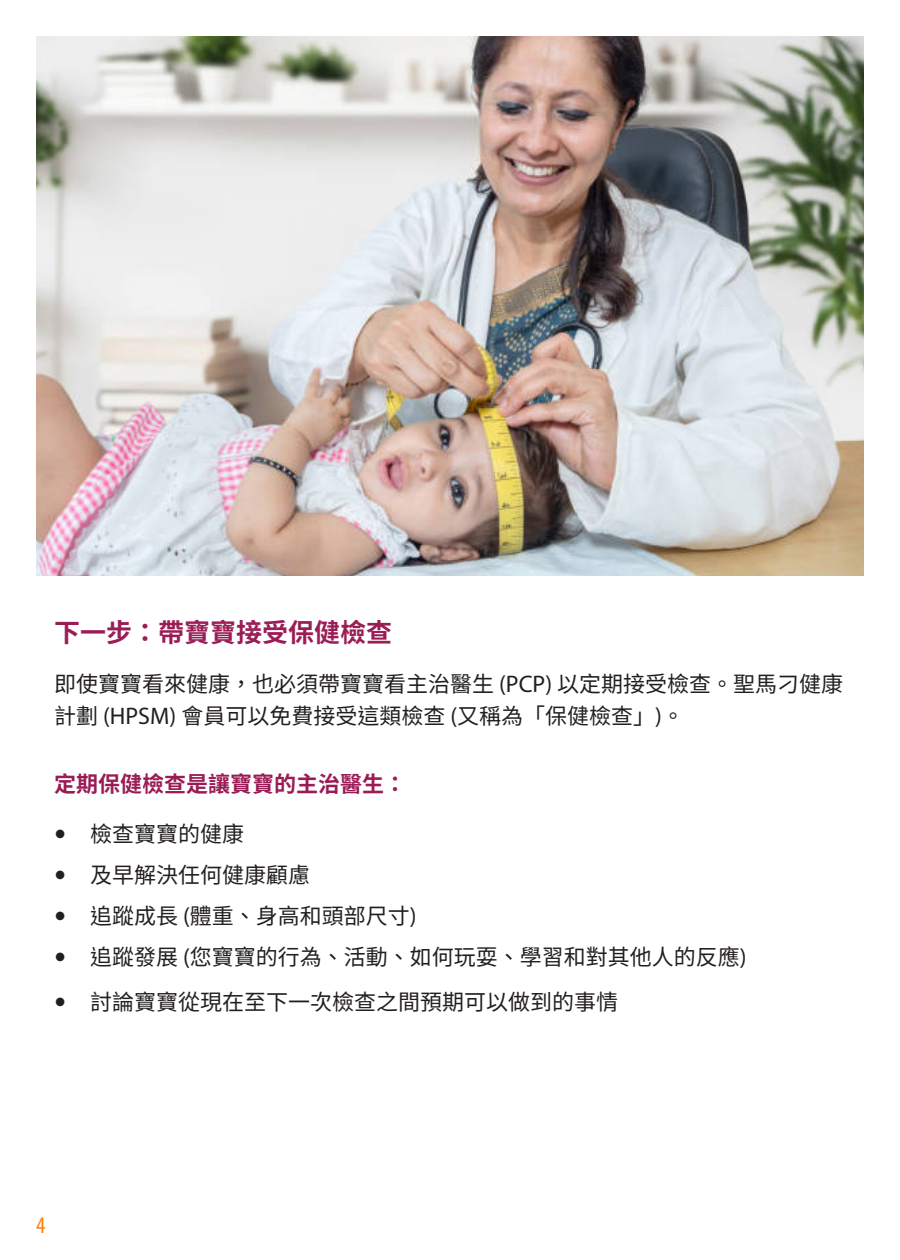
<style>
.page{position:relative;width:900px;height:1260px;background:#fff}
.page>*{position:absolute;margin:0;border:0;box-sizing:border-box;transform-origin:0 0}
.t1{font:700 26px "Noto Sans CJ Ktc";color:#9b1d56}
.t2{font:condensed 24px "Myriad Pro";color:#ff8000}
.t3{font:22px/32px "Noto Sans CJ Ktc";color:#231f20}
.Subtitle{font:700 22px "Noto Sans CJ Ktc";color:#9b1c55}
.s1{font-family:"Myriad Pro";font-size:24px}
</style>
<div class="page">
<img style="left:36px;top:36px;width:828px;height:540px">
<p class="t1" style="left:54px;top:618px;width:339px">下一步：帶寶寶接受保健檢查</p>
<p class="t3" style="left:54px;top:668px;width:791px">即使寶寶看來健康，也必須帶寶寶看主治醫生 <span class="s1">(PCP)</span> 以定期接受檢查。聖馬刁健康計劃 <span class="s1">(HPSM)</span> 會員可以免費接受這類檢查 <span class="s1">(</span>又稱為「保健檢查」<span class="s1">)</span>。</p>
<p class="Subtitle" style="left:54px;top:771px;width:353px">定期保健檢查是讓寶寶的主治醫生：</p>
<p class="t3" style="left:90px;top:818px;width:155px">檢查寶寶的健康</p>
<p class="t3" style="left:90px;top:859px;width:221px">及早解決任何健康顧慮</p>
<p class="t3" style="left:90px;top:900px;width:328px">追蹤成長 <span class="s1">(</span>體重、身高和頭部尺寸<span class="s1">)</span></p>
<p class="t3" style="left:90px;top:941px;width:658px">追蹤發展 <span class="s1">(</span>您寶寶的行為、活動、如何玩耍、學習和對其他人的反應<span class="s1">)</span></p>
<p class="t3" style="left:90px;top:986px;width:529px">討論寶寶從現在至下一次檢查之間預期可以做到的事情</p>
<p class="t2" style="left:36px;top:1211px;width:11px">4</p>
</div>
